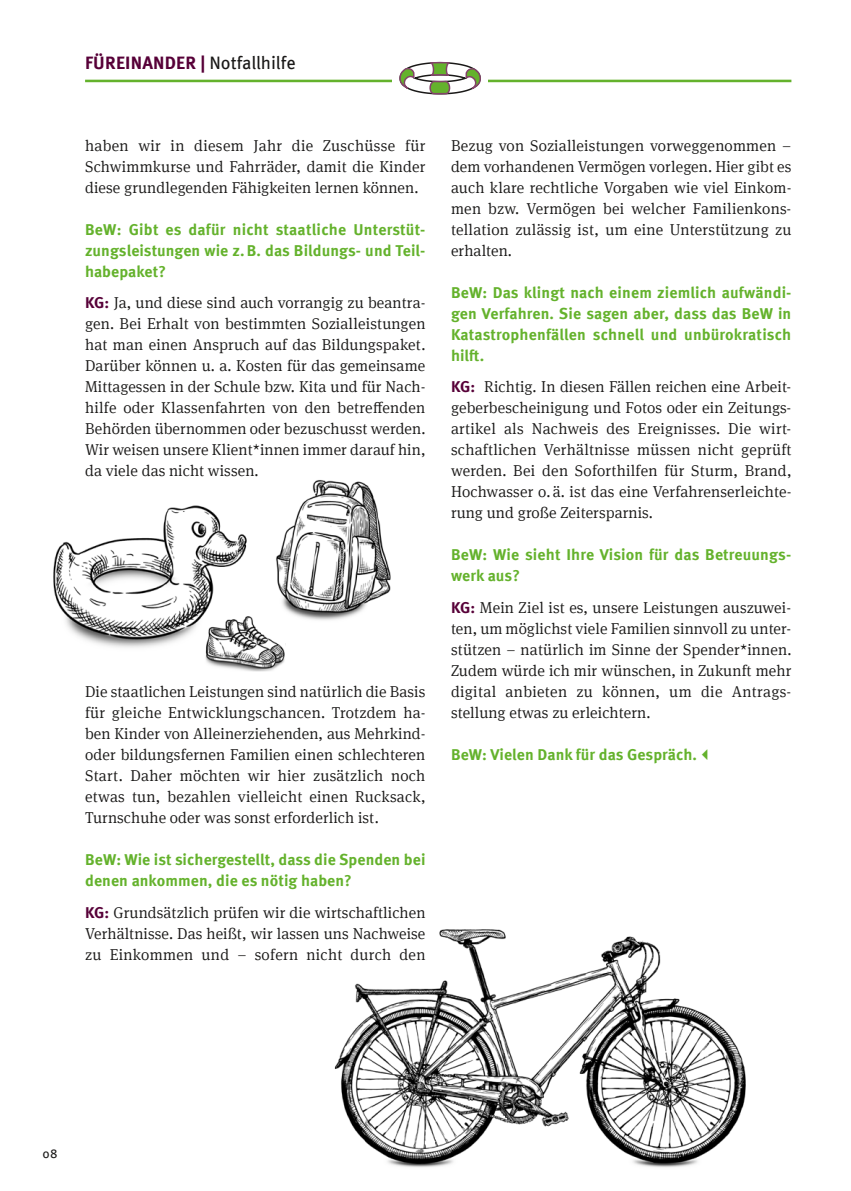
<style>
.page{position:relative;width:851px;height:1191px;background:#fff}
.page>*{position:absolute;margin:0;border:0;box-sizing:border-box;transform-origin:0 0}
.t1{font:700 18px "Meta OT";letter-spacing:.01em;color:#570038}
.t2{font:300 15.75px/21px "Meta Serif Offc";letter-spacing:.005em;color:#1a1918;text-align:justify}
.t3{font:700 15.75px/21px "Meta OT";letter-spacing:.005em;color:#64b22c;text-align:justify}
.t4{font:12.75px "Meta OT";color:#1a1918}
.s1{font-weight:400;color:#1a1918}
.s2{font-family:"Meta OT";font-weight:700;color:#570038}
</style>
<div class="page">
<img style="left:53px;top:505px;width:194px;height:143px">
<img style="left:276px;top:480px;width:115px;height:140px">
<img style="left:335px;top:929px;width:410px;height:239px">
<img style="left:202px;top:616px;width:83px;height:55px">
<hr style="left:85px;top:80px;width:706px;height:2px;background:#64b22c">
<div style="left:392px;top:52px;width:95px;height:54px;background:#fff"></div>
<svg style="left:399px;top:61px;width:82px;height:34px"></svg>
<p class="t1" style="left:85px;top:51px;width:212px">FÜREINANDER | <span class="s1">Notfallhilfe</span></p>
<p class="t2" style="left:85px;top:135px;width:342px">haben wir in diesem Jahr die Zuschüsse für Schwimmkurse und Fahrräder, damit die Kinder diese grundlegenden Fähigkeiten lernen können.</p>
<p class="t3" style="left:85px;top:219px;width:342px">BeW: Gibt es dafür nicht staatliche Unterstüt&shy;zungsleistungen wie z.B. das Bildungs- und Teil&shy;habepaket?</p>
<p class="t2" style="left:85px;top:293px;width:342px"><span class="s2">KG:</span> Ja, und diese sind auch vorrangig zu beantra&shy;gen. Bei Erhalt von bestimmten Sozialleistungen hat man einen Anspruch auf das Bildungspaket.<br>Darüber können u. a. Kosten für das gemeinsame Mittagessen in der Schule bzw. Kita und für Nach&shy;hilfe oder Klassenfahrten von den betreffenden Behörden übernommen oder bezuschusst werden.<br>Wir weisen unsere Klient*innen immer darauf hin, da viele das nicht wissen.</p>
<p class="t2" style="left:85px;top:681px;width:342px">Die staatlichen Leistungen sind natürlich die Basis für gleiche Entwicklungschancen. Trotzdem ha&shy;ben Kinder von Alleinerziehenden, aus Mehrkind&shy;oder bildungsfernen Familien einen schlechteren Start. Daher möchten wir hier zusätzlich noch etwas tun, bezahlen vielleicht einen Rucksack, Turnschuhe oder was sonst erforderlich ist.</p>
<p class="t3" style="left:85px;top:849px;width:342px">BeW: Wie ist sichergestellt, dass die Spenden bei denen ankommen, die es nötig haben?</p>
<p class="t2" style="left:85px;top:902px;width:342px"><span class="s2">KG:</span> Grundsätzlich prüfen wir die wirtschaftlichen Verhältnisse. Das heißt, wir lassen uns Nachweise zu Einkommen und – sofern nicht durch den</p>
<p class="t2" style="left:451px;top:135px;width:342px;text-align:left">Bezug von Sozialleistungen vorweggenommen – dem vorhandenen Vermögen vorlegen. Hier gibt es auch klare rechtliche Vorgaben wie viel Einkom&shy;men bzw. Vermögen bei welcher Familienkons&shy;tellation zulässig ist, um eine Unterstützung zu erhalten.</p>
<p class="t3" style="left:451px;top:282px;width:342px">BeW: Das klingt nach einem ziemlich aufwändi&shy;gen Verfahren. Sie sagen aber, dass das BeW in Katastrophenfällen schnell und unbürokratisch hilft.</p>
<p class="t2" style="left:451px;top:377px;width:342px;text-align:left"><span class="s2">KG:</span> Richtig. In diesen Fällen reichen eine Arbeit&shy;geberbescheinigung und Fotos oder ein Zeitungs&shy;artikel als Nachweis des Ereignisses. Die wirt&shy;schaftlichen Verhältnisse müssen nicht geprüft werden. Bei den Soforthilfen für Sturm, Brand, Hochwasser o. ä. ist das eine Verfahrenserleichte&shy;rung und große Zeitersparnis.</p>
<p class="t3" style="left:451px;top:544px;width:341px">BeW: Wie sieht Ihre Vision für das Betreuungs&shy;werk aus?</p>
<p class="t2" style="left:451px;top:597px;width:342px"><span class="s2">KG:</span> Mein Ziel ist es, unsere Leistungen auszuwei&shy;ten, um möglichst viele Familien sinnvoll zu unter&shy;stützen – natürlich im Sinne der Spender*innen.<br>Zudem würde ich mir wünschen, in Zukunft mehr digital anbieten zu können, um die Antrags&shy;stellung etwas zu erleichtern.</p>
<p class="t3" style="left:451px;top:744px;width:247px">BeW: Vielen Dank für das Gespräch.</p>
<p class="t4" style="left:43px;top:1146px;width:17px">08</p>
</div>
